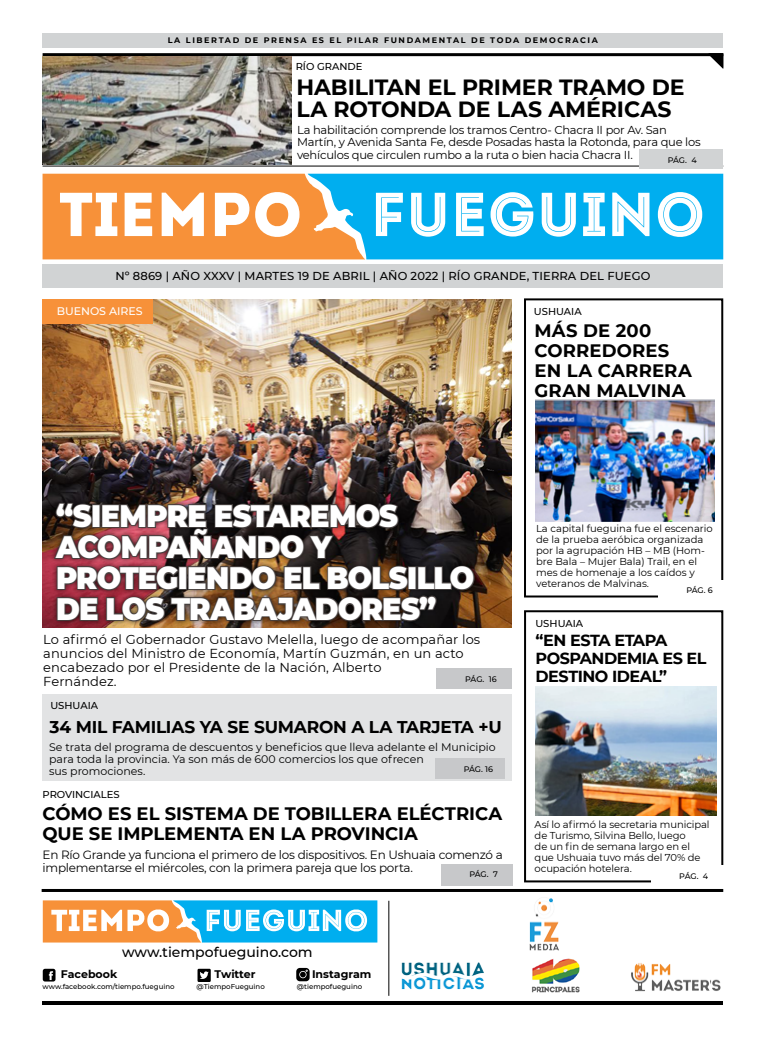
<style>
.page{position:relative;width:780px;height:1049px;background:#fff}
.page>*{position:absolute;margin:0;border:0;box-sizing:border-box;transform-origin:0 0}
.t1{font:900 31px/31px "Montserrat";letter-spacing:-.025em;color:#fff;scale:.93 1}
.t2{font:700 22px/22px "Montserrat";letter-spacing:-.005em;color:#000}
.t3{font:700 18px/20px "Montserrat";color:#000}
.t4{font:700 17px "Montserrat";letter-spacing:-.015em;color:#000}
.t5{font:700 16px/18px "Montserrat";letter-spacing:-.03em;color:#000}
.t6{font:500 14px "Montserrat";color:#000}
.t7{font:13px/14px "Montserrat";letter-spacing:.01em;color:#000}
.t8{font:12px/13px "Montserrat";letter-spacing:-.02em;color:#000}
.t9{font:11.5px/12.4px "Montserrat";letter-spacing:-.02em;color:#000}
.t10{font:500 11.5px "Montserrat";letter-spacing:.01em;color:#000}
.t11{font:11px/12px "Montserrat";color:#000}
.t12{font:700 11px "Montserrat";color:#000}
.t13{font:500 11px "Montserrat";color:#fff}
.t14{font:10px/11px "Montserrat";color:#000}
.t15{font:500 10px "Montserrat";color:#000}
.t16{font:700 8px "Montserrat";letter-spacing:.2em;color:#000}
.t17{font:500 8px "Montserrat";letter-spacing:-.01em;color:#000}
.t18{font:500 7px "Montserrat";color:#000}
</style>
<div class="page">
<img style="left:43px;top:299px;width:469px;height:329px">
<hr style="left:43px;top:1001px;width:680px;height:4px;background:#000">
<div style="left:42px;top:694px;width:470px;height:87px;background:#e2e3e4"></div>
<hr style="left:43px;top:53px;width:680px;height:3px;background:#000">
<svg style="left:708px;top:53px;width:15px;height:16px"></svg>
<div style="left:43px;top:264px;width:680px;height:24px;background:#d1d3d4"></div>
<div style="left:524px;top:610px;width:199px;height:272px;border:2px solid #000"></div>
<div style="left:524px;top:298px;width:199px;height:299px;border:2px solid #000"></div>
<div style="left:651px;top:865px;width:72px;height:20px;background:#fff"></div>
<div style="left:43px;top:33px;width:680px;height:14px;background:#d1d3d4"></div>
<svg style="left:43px;top:174px;width:264px;height:85px"></svg>
<svg style="left:307px;top:174px;width:416px;height:85px;fill:#00aeef"></svg>
<div style="left:437px;top:668px;width:75px;height:21px;background:#c7c8ca"></div>
<div style="left:435px;top:758px;width:70px;height:21px;background:#c7c8ca"></div>
<hr style="left:42px;top:889px;width:681px;height:3px;background:#000">
<hr style="left:43px;top:166px;width:680px;height:1px;background:#000">
<div style="left:441px;top:864px;width:72px;height:21px;background:#c7c8ca"></div>
<svg style="left:43px;top:900px;width:334px;height:42px"></svg>
<svg style="left:43px;top:969px;width:12px;height:12px"></svg>
<svg style="left:197px;top:969px;width:14px;height:13px"></svg>
<svg style="left:296px;top:968px;width:13px;height:13px"></svg>
<hr style="left:388px;top:901px;width:1px;height:95px;background:#000">
<img style="left:529px;top:898px;width:30px;height:53px">
<img style="left:401px;top:962px;width:83px;height:28px">
<img style="left:631px;top:963px;width:90px;height:29px">
<img style="left:531px;top:958px;width:49px;height:34px">
<div style="left:639px;top:150px;width:84px;height:19px;background:#d1d3d4"></div>
<div style="left:658px;top:580px;width:65px;height:20px;background:#fff"></div>
<div style="left:49px;top:498px;width:430px;height:128px;background:#000;opacity:.75"></div>
<img style="left:52px;top:502px;width:424px;height:121px">
<img style="left:43px;top:57px;width:248px;height:107px">
<img style="left:535px;top:687px;width:181px;height:129px">
<img style="left:535px;top:400px;width:179px;height:121px">
<div style="left:43px;top:299px;width:110px;height:25px;background:#f79139"></div>
<p class="t16" style="left:168px;top:35px;width:431px">LA LIBERTAD DE PRENSA ES EL PILAR FUNDAMENTAL DE TODA DEMOCRACIA</p>
<p class="t15" style="left:296px;top:59px;width:68px">RÍO GRANDE</p>
<h2 class="t2" style="left:296px;top:75px;width:389px">HABILITAN EL PRIMER TRAMO DE<br>LA ROTONDA DE LAS AMÉRICAS</h2>
<p class="t9" style="left:297px;top:123px;width:405px">La habilitación comprende los tramos Centro- Chacra II por Av. San<br>Martín, y Avenida Santa Fe, desde Posadas hasta la Rotonda, para que los vehículos que circulen rumbo a la ruta o bien hacia Chacra II.</p>
<p class="t17" style="left:667px;top:155px;width:30px">PÁG. 4</p>
<p class="t10" style="left:115px;top:268px;width:536px">Nº 8869 | AÑO XXXV | MARTES 19 DE ABRIL | AÑO 2022 | RÍO GRANDE, TIERRA DEL FUEGO</p>
<p class="t13" style="left:57px;top:304px;width:88px">BUENOS AIRES</p>
<p class="t15" style="left:534px;top:305px;width:49px">USHUAIA</p>
<h3 class="t3" style="left:534px;top:320px;width:159px">MÁS DE 200<br>CORREDORES<br>EN LA CARRERA<br>GRAN MALVINA</h3>
<h1 class="t1" style="left:56px;top:498px;width:451px">“SIEMPRE ESTAREMOS<br>ACOMPAÑANDO Y<br>PROTEGIENDO EL BOLSILLO<br>DE LOS TRABAJADORES”</h1>
<h3 class="t7" style="left:43px;top:632px;width:438px">Lo afirmó el Gobernador Gustavo Melella, luego de acompañar los anuncios del Ministro de Economía, Martín Guzmán, en un acto encabezado por el Presidente de la Nación, Alberto<br>Fernández.</h3>
<p class="t17" style="left:465px;top:673px;width:33px">PÁG. 16</p>
<p class="t15" style="left:50px;top:699px;width:49px">USHUAIA</p>
<h3 class="t4" style="left:50px;top:715px;width:453px">34 MIL FAMILIAS YA SE SUMARON A LA TARJETA +U</h3>
<p class="t11" style="left:49px;top:740px;width:448px">Se trata del programa de descuentos y beneficios que lleva adelante el Municipio para toda la provincia. Ya son más de 600 comercios los que ofrecen<br>sus promociones.</p>
<p class="t17" style="left:463px;top:763px;width:31px">PÁG. 16</p>
<p class="t15" style="left:43px;top:787px;width:79px">PROVINCIALES</p>
<h3 class="t3" style="left:43px;top:803px;width:461px">CÓMO ES EL SISTEMA DE TOBILLERA ELÉCTRICA<br>QUE SE IMPLEMENTA EN LA PROVINCIA</h3>
<p class="t8" style="left:43px;top:847px;width:462px">En Río Grande ya funciona el primero de los dispositivos. En Ushuaia comenzó a implementarse el miércoles, con la primera pareja que los porta.</p>
<p class="t17" style="left:469px;top:869px;width:30px">PÁG. 7</p>
<h3 class="t6" style="left:122px;top:942px;width:192px">www.tiempofueguino.com</h3>
<p class="t12" style="left:61px;top:966px;width:58px">Facebook</p>
<p class="t18" style="left:43px;top:982px;width:134px">www.facebook.com/tiempo.fueguino</p>
<p class="t12" style="left:214px;top:966px;width:42px">Twitter</p>
<p class="t18" style="left:197px;top:982px;width:70px">@TiempoFueguino</p>
<p class="t12" style="left:312px;top:966px;width:61px">Instagram</p>
<p class="t18" style="left:297px;top:982px;width:67px">@tiempofueguino</p>
<p class="t14" style="left:536px;top:523px;width:178px">La capital fueguina fue el escenario de la prueba aeróbica organizada por la agrupación HB – MB (Hom&shy;bre Bala – Mujer Bala) Trail, en el mes de homenaje a los caídos y veteranos de Malvinas.</p>
<p class="t17" style="left:686px;top:585px;width:28px">PÁG. 6</p>
<p class="t15" style="left:535px;top:616px;width:49px">USHUAIA</p>
<h3 class="t5" style="left:535px;top:630px;width:172px">“EN ESTA ETAPA<br>POSPANDEMIA ES EL<br>DESTINO IDEAL”</h3>
<p class="t14" style="left:534px;top:819px;width:176px">Así lo afirmó la secretaria municipal de Turismo, Silvina Bello, luego<br>de un fin de semana largo en el que Ushuaia tuvo más del 70% de ocupación hotelera.</p>
<p class="t17" style="left:679px;top:870px;width:30px">PÁG. 4</p>
</div>
